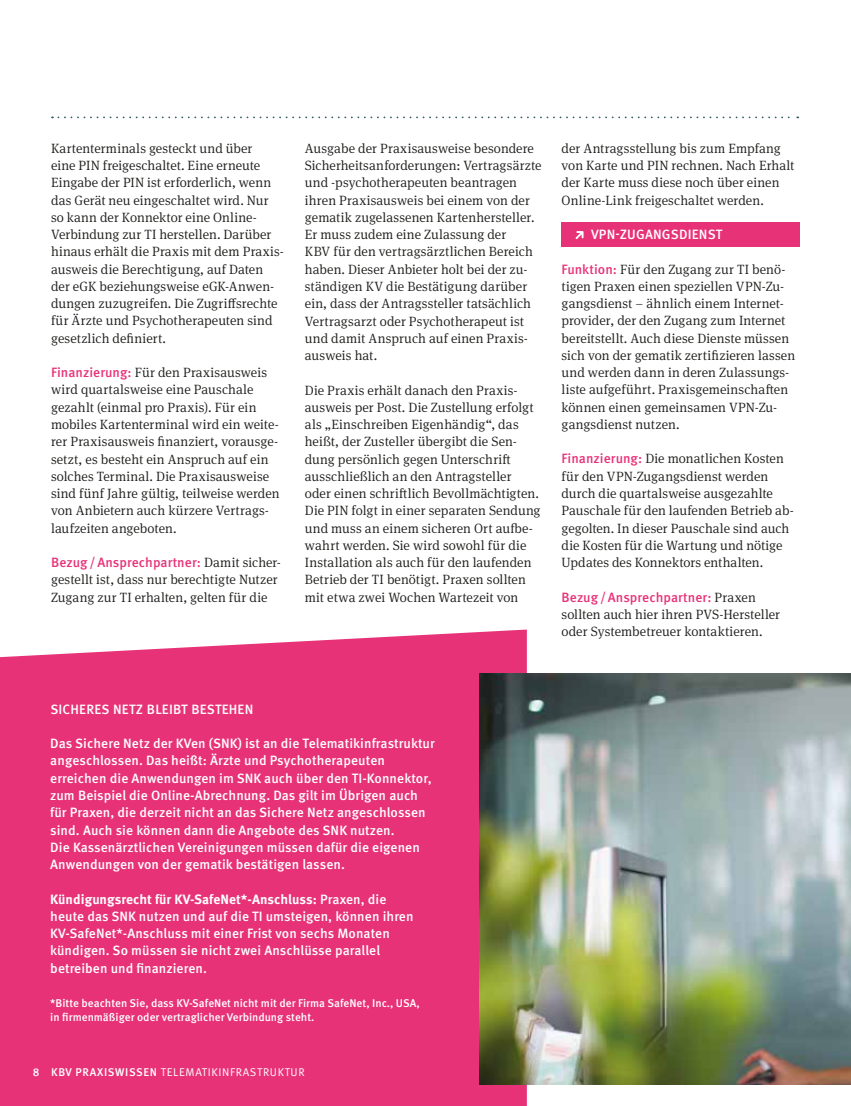
<style>
.page{position:relative;width:851px;height:1106px;background:#fff}
.page>*{position:absolute;margin:0;border:0;box-sizing:border-box;transform-origin:0 0}
.t1{font:300 13.5px/17.2px "Meta Serif OT";letter-spacing:.005em;color:#1d1d1b}
.t2{font:500 13.5px/17.2px "Meta Pro";letter-spacing:.005em;color:#fff}
.t3{font:500 13.5px "Meta Pro";letter-spacing:.005em;color:#e83278}
.t4{font:500 11.25px/14.2px "Meta Pro";color:#fff}
.t5{font:11.25px "Meta Pro Norm";letter-spacing:.06em;color:#fff}
.s1{font-family:"Meta Pro";font-weight:500;color:#e83278}
.s2{font-family:"Meta Serif OT";font-weight:300;color:#1d1d1b}
.s3{font-weight:700}
.s4{font-family:"Meta Pro";font-weight:500}
</style>
<div class="page">
<svg style="left:52px;top:116px;width:746px;height:2px"></svg>
<div style="left:561px;top:222px;width:238px;height:25px;background:#e83278"></div>
<svg style="left:575px;top:231px;width:8px;height:8px"></svg>
<div style="left:0;top:629px;width:526px;height:477px;background:#e83278"></div>
<img style="left:479px;top:673px;width:371px;height:411px">
<p class="t1" style="left:51px;top:139px;width:234px">Kartenterminals gesteckt und über<br>eine PIN freigeschaltet. Eine erneute Eingabe der PIN ist erforderlich, wenn das Gerät neu eingeschaltet wird. Nur so kann der Konnektor eine Online-Verbindung zur TI herstellen. Darüber hinaus erhält die Praxis mit dem Praxis&shy;ausweis die Berechtigung, auf Daten der eGK beziehungsweise eGK-Anwen&shy;dungen zuzugreifen. Die Zugriffsrechte für Ärzte und Psychotherapeuten sind gesetzlich definiert.</p>
<p class="t1" style="left:51px;top:364px;width:230px"><span class="s1">Finanzierung:</span> Für den Praxisausweis wird quartalsweise eine Pauschale gezahlt (einmal pro Praxis). Für ein mobiles Kartenterminal wird ein weite&shy;rer Praxisausweis finanziert, vorausge&shy;setzt, es besteht ein Anspruch auf ein solches Terminal. Die Praxisausweise sind fünf Jahre gültig, teilweise werden von Anbietern auch kürzere Vertrags&shy;laufzeiten angeboten.</p>
<p class="t3" style="left:51px;top:552px;width:231px">Bezug/Ansprechpartner: <span class="s2">Damit sicher-</span></p>
<p class="t1" style="left:51px;top:571px;width:228px">gestellt ist, dass nur berechtigte Nutzer<br>Zugang zur TI erhalten, gelten für die</p>
<p class="t1" style="left:305px;top:140px;width:238px">Ausgabe der Praxisausweise besondere Sicherheitsanforderungen: Vertragsärzte und -psychotherapeuten beantragen ihren Praxisausweis bei einem von der gematik zugelassenen Kartenhersteller.<br>Er muss zudem eine Zulassung der<br>KBV für den vertragsärztlichen Bereich haben. Dieser Anbieter holt bei der zu&shy;ständigen KV die Bestätigung darüber ein, dass der Antragssteller tatsächlich Vertragsarzt oder Psychotherapeut ist und damit Anspruch auf einen Praxis&shy;ausweis hat.</p>
<p class="t1" style="left:305px;top:381px;width:237px">Die Praxis erhält danach den Praxis&shy;ausweis per Post. Die Zustellung erfolgt als „Einschreiben Eigenhändig“, das heißt, der Zusteller übergibt die Sen&shy;dung persönlich gegen Unterschrift ausschließlich an den Antragsteller oder einen schriftlich Bevollmächtigten.<br>Die PIN folgt in einer separaten Sendung und muss an einem sicheren Ort aufbe&shy;wahrt werden. Sie wird sowohl für die Installation als auch für den laufenden Betrieb der TI benötigt. Praxen sollten mit etwa zwei Wochen Wartezeit von</p>
<p class="t1" style="left:561px;top:139px;width:234px">der Antragsstellung bis zum Empfang von Karte und PIN rechnen. Nach Erhalt der Karte muss diese noch über einen Online-Link freigeschaltet werden.</p>
<p class="t2" style="left:591px;top:225px;width:133px">VPN-ZUGANGSDIENST</p>
<p class="t1" style="left:561px;top:260px;width:235px"><span class="s1">Funktion:</span> Für den Zugang zur TI benö&shy;tigen Praxen einen speziellen VPN-Zu&shy;gangsdienst – ähnlich einem Internet&shy;provider, der den Zugang zum Internet bereitstellt. Auch diese Dienste müssen sich von der gematik zertifizieren lassen und werden dann in deren Zulassungs&shy;liste aufgeführt. Praxisgemeinschaften können einen gemeinsamen VPN-Zu&shy;gangsdienst nutzen.</p>
<p class="t1" style="left:561px;top:450px;width:234px"><span class="s1">Finanzierung:</span> Die monatlichen Kosten für den VPN-Zugangsdienst werden durch die quartalsweise ausgezahlte Pauschale für den laufenden Betrieb ab&shy;gegolten. In dieser Pauschale sind auch die Kosten für die Wartung und nötige Updates des Konnektors enthalten.</p>
<p class="t3" style="left:561px;top:586px;width:196px">Bezug/Ansprechpartner: <span class="s2">Praxen</span></p>
<p class="t1" style="left:561px;top:605px;width:220px">sollten auch hier ihren PVS-Hersteller oder Systembetreuer kontaktieren.</p>
<p class="t2" style="left:50px;top:699px;width:204px">SICHERES NETZ BLEIBT BESTEHEN</p>
<p class="t2" style="left:50px;top:734px;width:386px">Das Sichere Netz der KVen (SNK) ist an die Telematikinfrastruktur angeschlossen. Das heißt: Ärzte und Psychotherapeuten erreichen die Anwendungen im SNK auch über den TI-Konnektor, zum Beispiel die Online-Abrechnung. Das gilt im Übrigen auch für Praxen, die derzeit nicht an das Sichere Netz angeschlossen sind. Auch sie können dann die Angebote des SNK nutzen.<br>Die Kassenärztlichen Vereinigungen müssen dafür die eigenen Anwendungen von der gematik bestätigen lassen.</p>
<p class="t2" style="left:50px;top:889px;width:364px"><span class="s3">Kündigungsrecht für KV-SafeNet*-Anschluss:</span> Praxen, die heute das SNK nutzen und auf die TI umsteigen, können ihren KV-SafeNet*-Anschluss mit einer Frist von sechs Monaten kündigen. So müssen sie nicht zwei Anschlüsse parallel betreiben und finanzieren.</p>
<p class="t4" style="left:50px;top:995px;width:371px">*Bitte beachten Sie, dass KV-SafeNet nicht mit der Firma SafeNet, Inc., USA, in firmenmäßiger oder vertraglicher Verbindung steht.</p>
<p class="t5" style="left:33px;top:1063px;width:273px"><span class="s4">8 KBV PRAXISWISSEN</span> TELEMATIKINFRASTRUKTUR</p>
</div>
